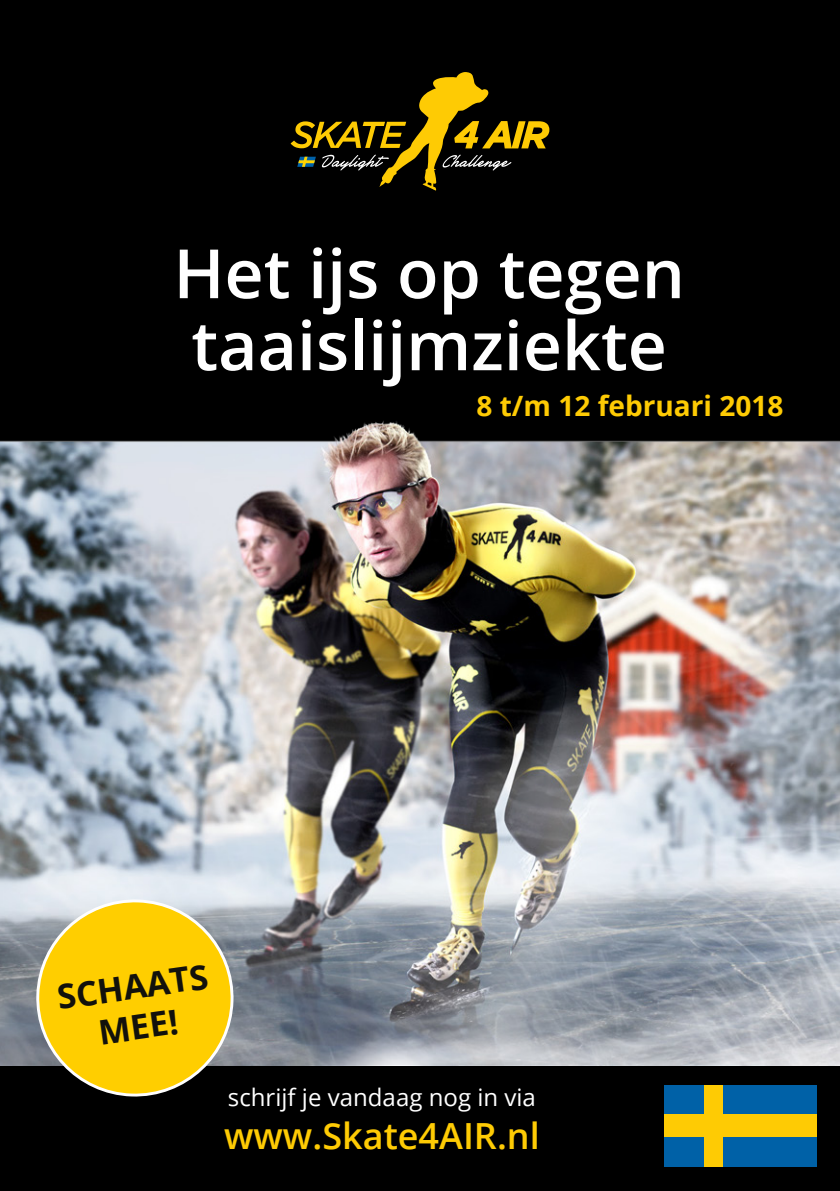
<style>
.page{position:relative;width:840px;height:1191px;background:#fff}
.page>*{position:absolute;margin:0;border:0;box-sizing:border-box;transform-origin:0 0}
.t1{font:600 68px/72px "Open Sans";color:#fff}
.t2{font:600 36px "Open Sans";color:#fecb04}
.t3{font:700 34px/40.8px "Open Sans";color:#12110c;text-align:center}
.t4{font:700 28px "Open Sans";color:#fecb04}
.t5{font:24px "Open Sans";color:#fff}
</style>
<div class="page">
<div style="left:0;top:0;width:839px;height:1191px;background:#000"></div>
<img style="left:0;top:127px;width:839px;height:938px">
<svg style="left:33px;top:896px;width:204px;height:201px;background:#dab92b"></svg>
<svg style="left:290px;top:72px;width:259px;height:119px"></svg>
<div style="left:663px;top:1085px;width:152px;height:82px;background:#0061a7"></div>
<div style="left:663px;top:1114px;width:152px;height:22px;background:#fecb04"></div>
<div style="left:703px;top:1085px;width:19px;height:82px;background:#fecb04"></div>
<p class="t1" style="left:173px;top:236px;width:513px">Het ijs op tegen taaislijmziekte</p>
<p class="t4" style="left:476px;top:386px;width:308px">8 t/m 12 februari 2018</p>
<p class="t3" style="left:54px;top:976px;width:153px;rotate:-8deg">SCHAATS<br>MEE!</p>
<p class="t5" style="left:228px;top:1081px;width:309px">schrijf je vandaag nog in via</p>
<p class="t2" style="left:224px;top:1111px;width:317px">www.Skate4AIR.nl</p>
</div>
